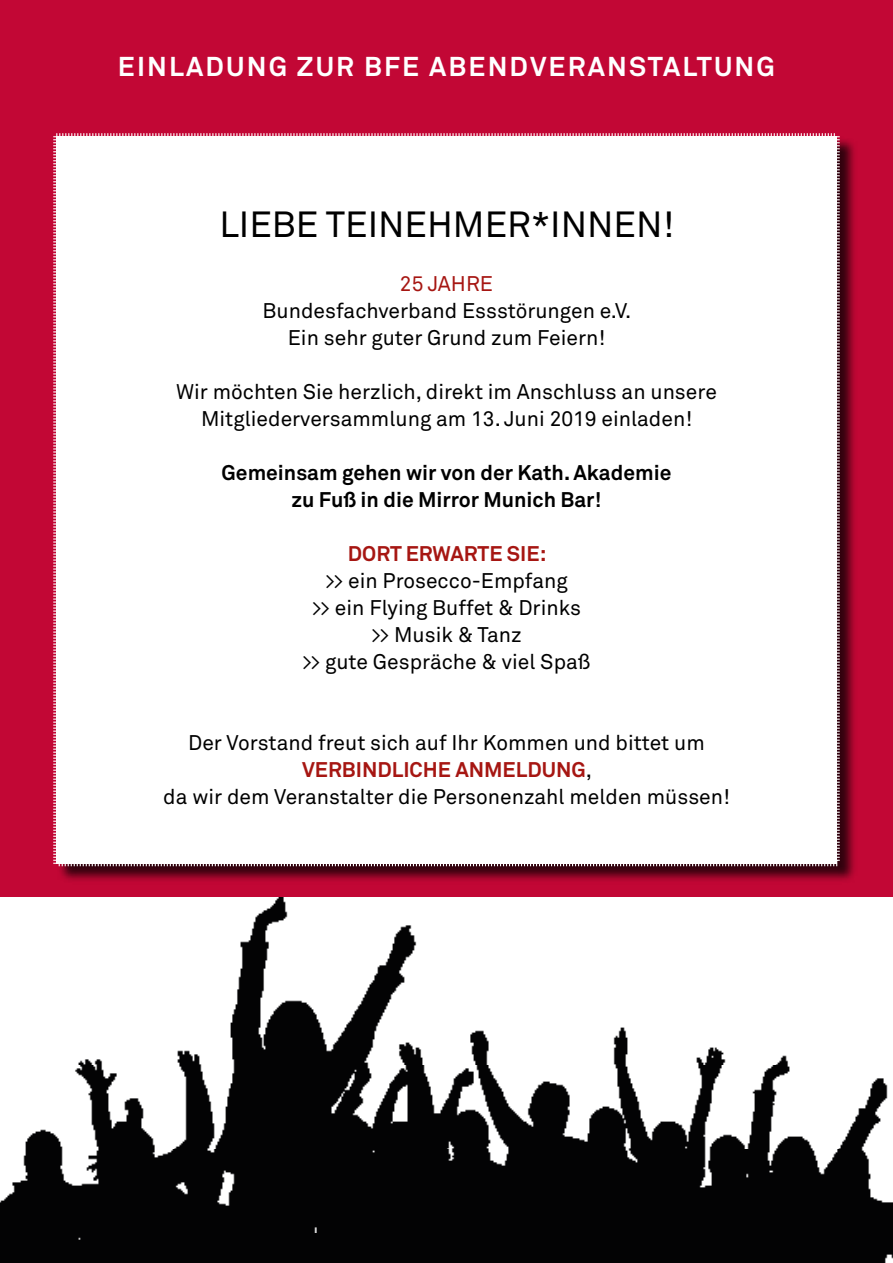
<style>
.page{position:relative;width:893px;height:1263px;background:#c20735}
.page>*{position:absolute;margin:0;border:0;box-sizing:border-box;transform-origin:0 0}
.t1{font:36px "Akkurat";color:#000}
.t2{font:700 27px "Akkurat";letter-spacing:.08em;color:#fff}
.t3{font:21px/27px "Akkurat";color:#000;text-align:center}
.t4{font:700 21px/27px "Akkurat";color:#000;text-align:center}
.t5{font:700 21px "Akkurat";color:#a61612}
.t6{font:21px "Akkurat";color:#a61612}
.s1{font-weight:700;color:#a61612}
</style>
<div class="page">
<img style="left:0;top:897px;width:893px;height:366px">
<div style="left:56px;top:136px;width:802px;height:748px;background:#000;opacity:.75"></div>
<div style="left:53px;top:133px;width:788px;height:734px;background:#fff"></div>
<p class="t2" style="left:118px;top:49px;width:659px">EINLADUNG ZUR BFE ABENDVERANSTALTUNG</p>
<h1 class="t1" style="left:219px;top:201px;width:456px">LIEBE TEINEHMER*INNEN!</h1>
<p class="t6" style="left:400px;top:270px;width:95px">25 JAHRE</p>
<p class="t3" style="left:263px;top:296px;width:370px">Bundesfachverband Essstörungen e.V.<br>Ein sehr guter Grund zum Feiern!</p>
<p class="t3" style="left:176px;top:377px;width:542px">Wir möchten Sie herzlich, direkt im Anschluss an unsere<br>Mitgliederversammlung am 13. Juni 2019 einladen!</p>
<p class="t4" style="left:222px;top:458px;width:451px">Gemeinsam gehen wir von der Kath. Akademie zu Fuß in die Mirror Munich Bar!</p>
<p class="t5" style="left:348px;top:540px;width:200px">DORT ERWARTE SIE:</p>
<p class="t3" style="left:302px;top:566px;width:290px">&gt;&gt; ein Prosecco-Empfang<br>&gt;&gt; ein Flying Buffet &amp; Drinks &gt;&gt; Musik &amp; Tanz<br>&gt;&gt; gute Gespräche &amp; viel Spaß</p>
<p class="t3" style="left:163px;top:728px;width:568px">Der Vorstand freut sich auf Ihr Kommen und bittet um<br><span class="s1">VERBINDLICHE ANMELDUNG</span>,<br>da wir dem Veranstalter die Personenzahl melden müssen!</p>
</div>
